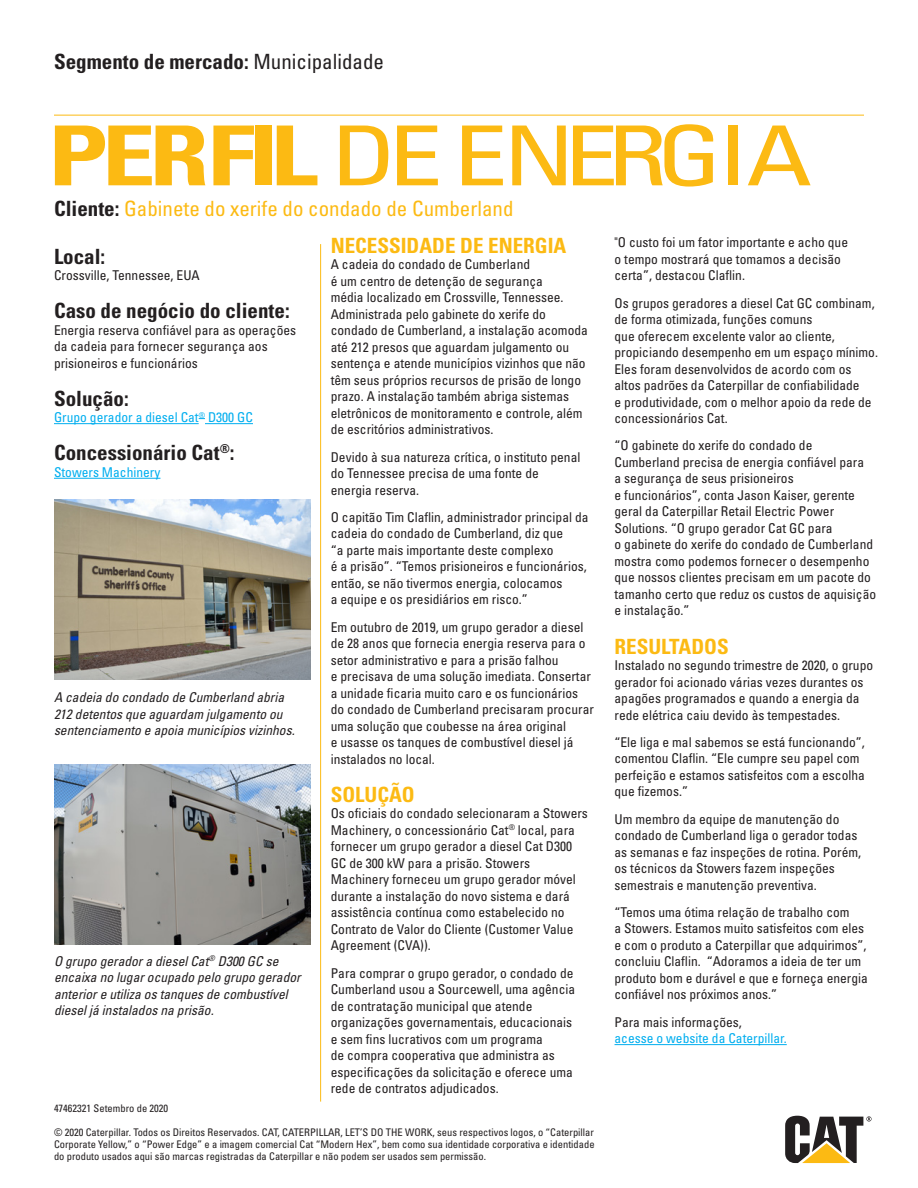
<style>
.page{position:relative;width:918px;height:1188px;background:#fff}
.page>*{position:absolute;margin:0;border:0;box-sizing:border-box;transform-origin:0 0}
.t1{font:condensed 82.8px "Univers LT Std";letter-spacing:-.08em;color:#fcba13;scale:1.3 1}
.Subhead{font:700 condensed 21px "Univers LT Std";color:#231f20}
.Subhead-2{font:condensed 21px "Univers LT Std";color:#fcba13}
.Subhead-3{font:700 condensed 21px "Univers LT Std";color:#fcba13}
.Body_Copy{font:condensed 13.5px/16.5px "Univers LT Std";color:#231f20}
.Photo_Caption{font:italic condensed 13.5px/16.5px "Univers LT Std";color:#231f20}
.Body_Copy-2{font:condensed 13.5px/16.5px "Univers LT Std";color:#00aeef}
.t2{font:condensed 10.5px/12px "Univers LT Std";color:#231f20;text-align:justify}
.s1{font-weight:400}
.s2{font-weight:700}
.s3{font-weight:700;color:#231f20}
.s4{color:#231f20}
</style>
<div class="page">
<img style="left:54px;top:500px;width:256px;height:179px">
<img style="left:54px;top:764px;width:256px;height:180px">
<hr style="left:615px;top:1044px;width:172px;height:1px;background:#00aeef">
<hr style="left:320px;top:244px;width:1px;height:858px;background:#fcba13">
<hr style="left:54px;top:115px;width:810px;height:1px;background:#fcba13">
<svg style="left:785px;top:1116px;width:87px;height:47px"></svg>
<hr style="left:54px;top:423px;width:145px;height:1px;background:#00aeef">
<hr style="left:205px;top:423px;width:48px;height:1px;background:#00aeef">
<hr style="left:54px;top:478px;width:106px;height:1px;background:#00aeef">
<p class="Subhead" style="left:54px;top:49px;width:332px">Segmento de mercado: <span class="s1">Municipalidade</span></p>
<p class="t1" style="left:48px;top:103px;width:589px"><span class="s2">PERFIL</span> DE ENERGIA</p>
<p class="Subhead-2" style="left:54px;top:195px;width:461px"><span class="s3">Cliente:</span> Gabinete do xerife do condado de Cumberland</p>
<p class="Subhead" style="left:54px;top:243px;width:53px">Local:</p>
<p class="Body_Copy" style="left:54px;top:267px;width:147px">Crossville, Tennessee, EUA</p>
<p class="Subhead" style="left:54px;top:298px;width:237px">Caso de negócio do cliente:</p>
<p class="Body_Copy" style="left:54px;top:321px;width:244px">Energia reserva confiável para as operações da cadeia para fornecer segurança aos prisioneiros e funcionários</p>
<p class="Subhead" style="left:54px;top:385px;width:76px">Solução:</p>
<p class="Body_Copy-2" style="left:54px;top:409px;width:200px">Grupo gerador a diesel Cat<sup>®</sup> D300 GC</p>
<p class="Subhead" style="left:54px;top:440px;width:182px">Concessionário Cat<sup>®</sup>:</p>
<p class="Body_Copy-2" style="left:54px;top:464px;width:108px">Stowers Machinery</p>
<p class="Subhead-3" style="left:331px;top:232px;width:237px">NECESSIDADE DE ENERGIA</p>
<p class="Body_Copy" style="left:331px;top:256px;width:259px">A cadeia do condado de Cumberland<br>é um centro de detenção de segurança<br>média localizado em Crossville, Tennessee.<br>Administrada pelo gabinete do xerife do condado de Cumberland, a instalação acomoda até 212 presos que aguardam julgamento ou sentença e atende municípios vizinhos que não têm seus próprios recursos de prisão de longo prazo. A instalação também abriga sistemas eletrônicos de monitoramento e controle, além de escritórios administrativos.</p>
<p class="Body_Copy" style="left:331px;top:448px;width:251px">Devido à sua natureza crítica, o instituto penal do Tennessee precisa de uma fonte de energia reserva.</p>
<p class="Body_Copy" style="left:331px;top:509px;width:259px">O capitão Tim Claflin, administrador principal da cadeia do condado de Cumberland, diz que<br>“a parte mais importante deste complexo<br>é a prisão”. “Temos prisioneiros e funcionários, então, se não tivermos energia, colocamos<br>a equipe e os presidiários em risco.”</p>
<p class="Body_Copy" style="left:331px;top:618px;width:265px">Em outubro de 2019, um grupo gerador a diesel de 28 anos que fornecia energia reserva para o setor administrativo e para a prisão falhou<br>e precisava de uma solução imediata. Consertar a unidade ficaria muito caro e os funcionários do condado de Cumberland precisaram procurar uma solução que coubesse na área original<br>e usasse os tanques de combustível diesel já instalados no local.</p>
<p class="Subhead-3" style="left:331px;top:781px;width:86px">SOLUÇÃO</p>
<p class="Body_Copy" style="left:331px;top:805px;width:259px">Os oficiais do condado selecionaram a Stowers Machinery, o concessionário Cat<sup>®</sup> local, para fornecer um grupo gerador a diesel Cat D300<br>GC de 300 kW para a prisão. Stowers Machinery forneceu um grupo gerador móvel durante a instalação do novo sistema e dará assistência contínua como estabelecido no Contrato de Valor do Cliente (Customer Value Agreement (CVA)).</p>
<p class="Body_Copy" style="left:331px;top:964px;width:246px">Para comprar o grupo gerador, o condado de Cumberland usou a Sourcewell, uma agência de contratação municipal que atende organizações governamentais, educacionais e sem fins lucrativos com um programa<br>de compra cooperativa que administra as especificações da solicitação e oferece uma rede de contratos adjudicados.</p>
<p class="Photo_Caption" style="left:54px;top:689px;width:242px">A cadeia do condado de Cumberland abria<br>212 detentos que aguardam julgamento ou sentenciamento e apoia municípios vizinhos.</p>
<p class="Photo_Caption" style="left:54px;top:953px;width:248px">O grupo gerador a diesel Cat<sup>®</sup> D300 GC se encaixa no lugar ocupado pelo grupo gerador anterior e utiliza os tanques de combustível diesel já instalados na prisão.</p>
<p class="t2" style="left:54px;top:1102px;width:116px">47462321 Setembro de 2020</p>
<p class="t2" style="left:54px;top:1126px;width:542px">© 2020 Caterpillar. Todos os Direitos Reservados. CAT, CATERPILLAR, LET’S DO THE WORK, seus respectivos logos, o “Caterpillar Corporate Yellow,” o “Power Edge” e a imagem comercial Cat “Modern Hex”, bem como sua identidade corporativa e identidade do produto usados aqui são marcas registradas da Caterpillar e não podem ser usados sem permissão.</p>
<p class="Body_Copy" style="left:615px;top:234px;width:235px">"O custo foi um fator importante e acho que o tempo mostrará que tomamos a decisão certa”, destacou Claflin.</p>
<p class="Body_Copy" style="left:615px;top:294px;width:265px">Os grupos geradores a diesel Cat GC combinam, de forma otimizada, funções comuns<br>que oferecem excelente valor ao cliente, propiciando desempenho em um espaço mínimo.<br>Eles foram desenvolvidos de acordo com os altos padrões da Caterpillar de confiabilidade<br>e produtividade, com o melhor apoio da rede de concessionários Cat.</p>
<p class="Body_Copy" style="left:615px;top:437px;width:263px">“O gabinete do xerife do condado de Cumberland precisa de energia confiável para<br>a segurança de seus prisioneiros<br>e funcionários”, conta Jason Kaiser, gerente geral da Caterpillar Retail Electric Power Solutions. “O grupo gerador Cat GC para<br>o gabinete do xerife do condado de Cumberland mostra como podemos fornecer o desempenho que nossos clientes precisam em um pacote do tamanho certo que reduz os custos de aquisição e instalação.”</p>
<p class="Subhead-3" style="left:615px;top:633px;width:116px">RESULTADOS</p>
<p class="Body_Copy" style="left:615px;top:657px;width:260px">Instalado no segundo trimestre de 2020, o grupo gerador foi acionado várias vezes durantes os apagões programados e quando a energia da rede elétrica caiu devido às tempestades.</p>
<p class="Body_Copy" style="left:615px;top:734px;width:252px">“Ele liga e mal sabemos se está funcionando”, comentou Claflin. “Ele cumpre seu papel com perfeição e estamos satisfeitos com a escolha que fizemos.”</p>
<p class="Body_Copy" style="left:615px;top:810px;width:248px">Um membro da equipe de manutenção do condado de Cumberland liga o gerador todas as semanas e faz inspeções de rotina. Porém, os técnicos da Stowers fazem inspeções semestrais e manutenção preventiva.</p>
<p class="Body_Copy" style="left:615px;top:904px;width:255px">“Temos uma ótima relação de trabalho com<br>a Stowers. Estamos muito satisfeitos com eles e com o produto a Caterpillar que adquirimos”, concluiu Claflin. “Adoramos a ideia de ter um produto bom e durável e que e forneça energia confiável nos próximos anos.”</p>
<p class="Body_Copy-2" style="left:615px;top:1014px;width:174px"><span class="s4">Para mais informações,<br></span>acesse o website da Caterpillar.</p>
</div>
